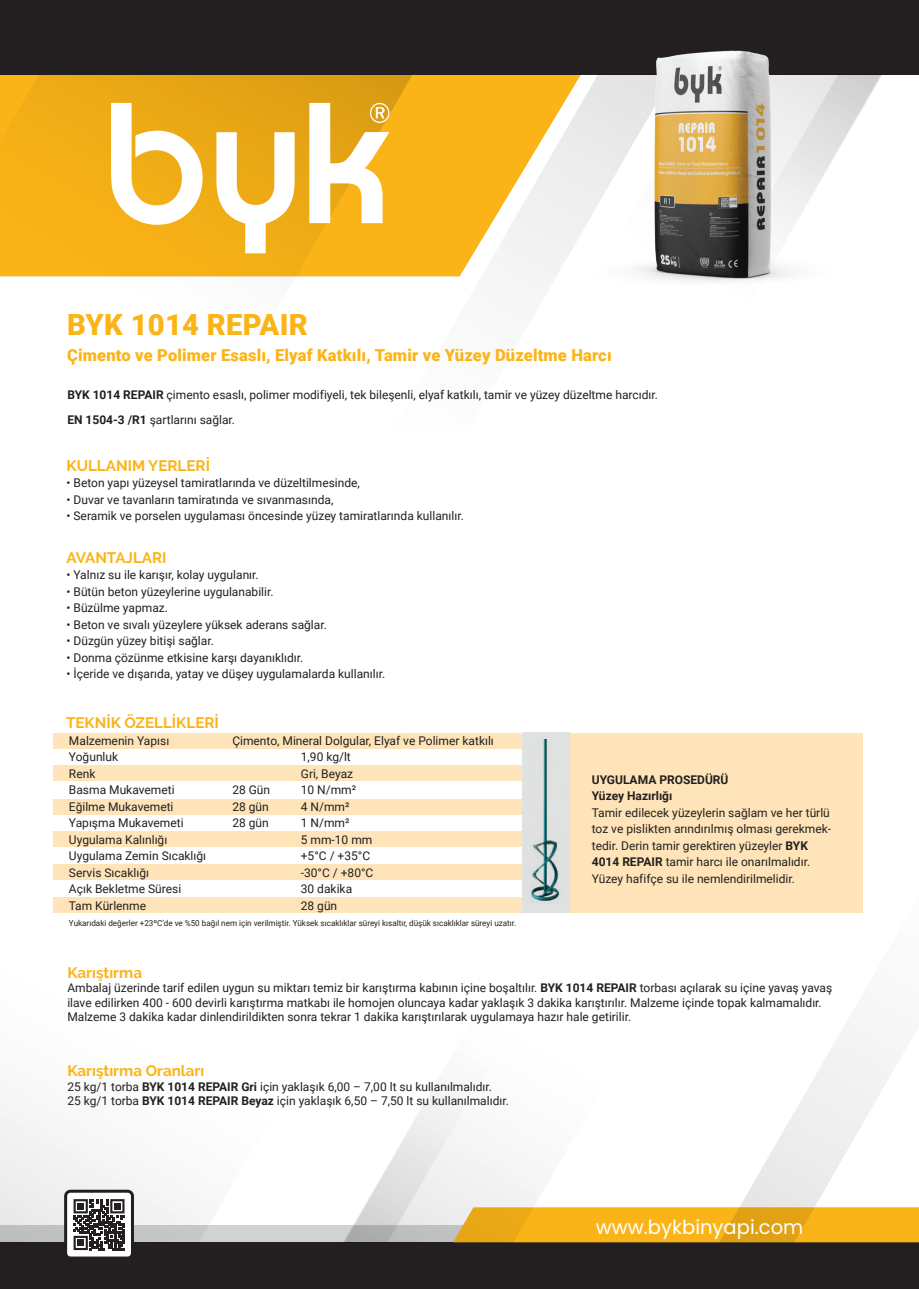
<style>
.page{position:relative;width:919px;height:1289px;background:#fff}
.page>*{position:absolute;margin:0;border:0;box-sizing:border-box;transform-origin:0 0}
.t1{font:900 29.1px "Roboto";letter-spacing:.01em;color:#fbb417}
.t2{font:19.5px "Poppins";color:#fff}
.t3{font:900 16.5px "Roboto";letter-spacing:.01em;color:#fbb417}
.t4{font:700 15.15px "Raleway";color:#fbb417}
.t5{font:12px/16.5px "Roboto";color:#231f20}
.t6{font:700 12px/16.5px "Roboto";color:#231f20}
.t7{font:8.25px "Roboto";color:#231f20}
.s1{font-weight:700}
</style>
<div class="page">
<div style="left:0;top:1242px;width:918px;height:46px;background:#231f20"></div>
<svg style="left:636px;top:1207px;width:21px;height:35px"></svg>
<svg style="left:657px;top:912px;width:261px;height:330px"></svg>
<svg style="left:310px;top:1086px;width:326px;height:156px"></svg>
<svg style="left:0;top:1101px;width:301px;height:141px"></svg>
<div style="left:0;top:0;width:918px;height:75px;background:#231f20"></div>
<svg style="left:415px;top:75px;width:154px;height:221px"></svg>
<svg style="left:854px;top:75px;width:28px;height:48px"></svg>
<svg style="left:0;top:75px;width:415px;height:202px;background:#f1ad17"></svg>
<svg style="left:111px;top:103px;width:91px;height:122px"></svg>
<svg style="left:216px;top:132px;width:78px;height:121px"></svg>
<svg style="left:309px;top:103px;width:80px;height:120px"></svg>
<svg style="left:64px;top:1189px;width:70px;height:68px"></svg>
<img style="left:569px;top:50px;width:285px;height:232px">
<div style="left:569px;top:732px;width:294px;height:180px;background:#fee4b8"></div>
<div style="left:53px;top:732px;width:469px;height:16px;background:#fee4b8"></div>
<div style="left:53px;top:765px;width:469px;height:16px;background:#fee4b8"></div>
<div style="left:53px;top:799px;width:469px;height:16px;background:#fee4b8"></div>
<div style="left:53px;top:831px;width:469px;height:16px;background:#fee4b8"></div>
<div style="left:53px;top:864px;width:469px;height:16px;background:#fee4b8"></div>
<div style="left:53px;top:897px;width:469px;height:16px;background:#fee4b8"></div>
<div style="left:522px;top:732px;width:47px;height:181px;background:#e0e2e1"></div>
<img style="left:531px;top:739px;width:29px;height:162px">
<h1 class="t1" style="left:67px;top:304px;width:242px">BYK 1014 REPAIR</h1>
<h3 class="t3" style="left:67px;top:344px;width:546px">Çimento ve Polimer Esaslı, Elyaf Katkılı, Tamir ve Yüzey Düzeltme Harcı</h3>
<p class="t5" style="left:67px;top:381px;width:592px;line-height:25.5px"><span class="s1">BYK 1014 REPAIR</span> çimento esaslı, polimer modifiyeli, tek bileşenli, elyaf katkılı, tamir ve yüzey düzeltme harcıdır.<br><span class="s1">EN 1504-3 /R1</span> şartlarını sağlar.</p>
<p class="t4" style="left:66px;top:456px;width:145px">KULLANIM YERLERİ</p>
<p class="t5" style="left:66px;top:474px;width:295px">• Beton yapı yüzeysel tamiratlarında ve düzeltilmesinde,</p>
<p class="t5" style="left:66px;top:490px;width:268px">• Duvar ve tavanların tamiratında ve sıvanmasında,</p>
<p class="t5" style="left:66px;top:507px;width:399px">• Seramik ve porselen uygulaması öncesinde yüzey tamiratlarında kullanılır.</p>
<p class="t4" style="left:66px;top:549px;width:102px">AVANTAJLARI</p>
<p class="t5" style="left:66px;top:566px;width:194px">• Yalnız su ile karışır, kolay uygulanır.</p>
<p class="t5" style="left:66px;top:583px;width:208px">• Bütün beton yüzeylerine uygulanabilir.</p>
<p class="t5" style="left:66px;top:599px;width:103px">• Büzülme yapmaz.</p>
<p class="t5" style="left:66px;top:616px;width:262px">• Beton ve sıvalı yüzeylere yüksek aderans sağlar.</p>
<p class="t5" style="left:66px;top:632px;width:149px">• Düzgün yüzey bitişi sağlar.</p>
<p class="t5" style="left:66px;top:649px;width:238px">• Donma çözünme etkisine karşı dayanıklıdır.</p>
<p class="t5" style="left:66px;top:665px;width:320px">• İçeride ve dışarıda, yatay ve düşey uygulamalarda kullanılır.</p>
<p class="t4" style="left:66px;top:714px;width:154px">TEKNİK ÖZELLİKLERİ</p>
<p class="t5" style="left:69px;top:731px;width:102px">Malzemenin Yapısı</p>
<p class="t5" style="left:232px;top:731px;width:263px">Çimento, Mineral Dolgular, Elyaf ve Polimer katkılı</p>
<p class="t5" style="left:69px;top:748px;width:51px">Yoğunluk</p>
<p class="t5" style="left:301px;top:748px;width:52px">1,90 kg/lt</p>
<p class="t5" style="left:69px;top:764px;width:28px">Renk</p>
<p class="t5" style="left:301px;top:764px;width:54px">Gri, Beyaz</p>
<p class="t5" style="left:69px;top:781px;width:107px">Basma Mukavemeti</p>
<p class="t5" style="left:232px;top:781px;width:39px">28 Gün</p>
<p class="t5" style="left:301px;top:781px;width:57px">10 N/mm²</p>
<p class="t5" style="left:69px;top:797px;width:106px">Eğilme Mukavemeti</p>
<p class="t5" style="left:232px;top:797px;width:38px">28 gün</p>
<p class="t5" style="left:301px;top:797px;width:50px">4 N/mm²</p>
<p class="t5" style="left:69px;top:814px;width:116px">Yapışma Mukavemeti</p>
<p class="t5" style="left:232px;top:814px;width:38px">28 gün</p>
<p class="t5" style="left:301px;top:814px;width:50px">1 N/mm²</p>
<p class="t5" style="left:69px;top:830px;width:100px">Uygulama Kalınlığı</p>
<p class="t5" style="left:301px;top:830px;width:73px">5 mm-10 mm</p>
<p class="t5" style="left:69px;top:847px;width:139px">Uygulama Zemin Sıcaklığı</p>
<p class="t5" style="left:301px;top:847px;width:71px">+5°C / +35°C</p>
<p class="t5" style="left:69px;top:863px;width:82px">Servis Sıcaklığı</p>
<p class="t5" style="left:301px;top:863px;width:74px">-30°C / +80°C</p>
<p class="t5" style="left:69px;top:880px;width:114px">Açık Bekletme Süresi</p>
<p class="t5" style="left:301px;top:880px;width:53px">30 dakika</p>
<p class="t5" style="left:69px;top:896px;width:79px">Tam Kürlenme</p>
<p class="t5" style="left:301px;top:896px;width:38px">28 gün</p>
<p class="t7" style="left:69px;top:917px;width:448px">Yukarıdaki değerler +23ºC’de ve %50 bağıl nem için verilmiştir. Yüksek sıcaklıklar süreyi kısaltır, düşük sıcaklıklar süreyi uzatır.</p>
<p class="t6" style="left:591px;top:771px;width:138px">UYGULAMA PROSEDÜRÜ<br>Yüzey Hazırlığı</p>
<p class="t5" style="left:591px;top:804px;width:241px">Tamir edilecek yüzeylerin sağlam ve her türlü toz ve pislikten arındırılmış olması gerekmek&shy;tedir. Derin tamir gerektiren yüzeyler <span class="s1">BYK 4014 REPAIR</span> tamir harcı ile onarılmalıdır.<br>Yüzey hafifçe su ile nemlendirilmelidir.</p>
<p class="t4" style="left:67px;top:964px;width:76px">Karıştırma</p>
<p class="t5" style="left:67px;top:980px;width:766px;line-height:14.4px">Ambalaj üzerinde tarif edilen uygun su miktarı temiz bir karıştırma kabının içine boşaltılır. <span class="s1">BYK 1014 REPAIR</span> torbası açılarak su içine yavaş yavaş ilave edilirken 400 - 600 devirli karıştırma matkabı ile homojen oluncaya kadar yaklaşık 3 dakika karıştırılır. Malzeme içinde topak kalmamalıdır.<br>Malzeme 3 dakika kadar dinlendirildikten sonra tekrar 1 dakika karıştırılarak uygulamaya hazır hale getirilir.</p>
<p class="t4" style="left:67px;top:1062px;width:138px">Karıştırma Oranları</p>
<p class="t5" style="left:67px;top:1078px;width:443px;line-height:14.4px">25 kg/1 torba <span class="s1">BYK 1014 REPAIR Gri</span> için yaklaşık 6,00 – 7,00 lt su kullanılmalıdır.<br>25 kg/1 torba <span class="s1">BYK 1014 REPAIR Beyaz</span> için yaklaşık 6,50 – 7,50 lt su kullanılmalıdır.</p>
<h2 class="t2" style="left:595px;top:1215px;width:209px">www.bykbinyapi.com</h2>
</div>
